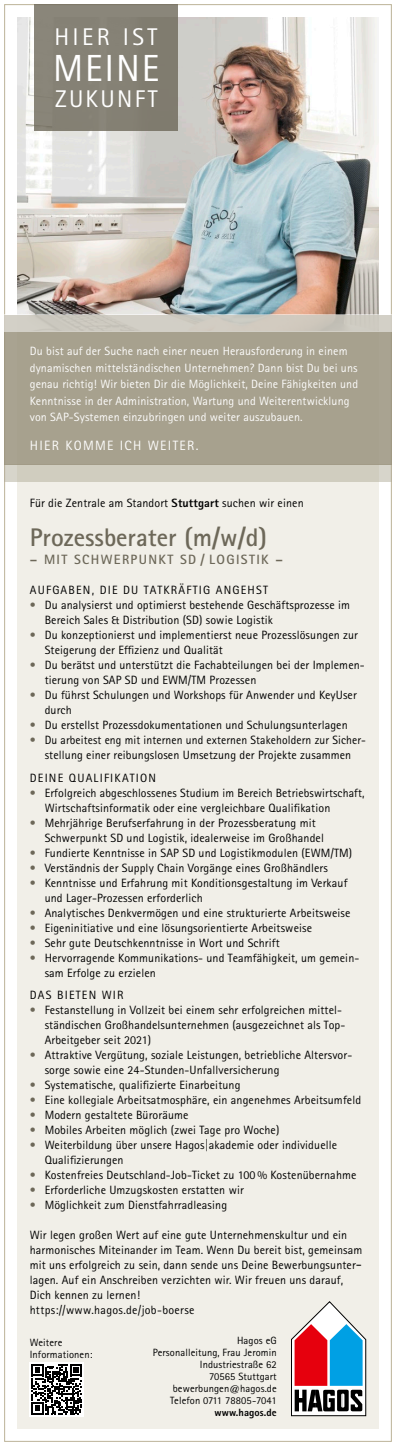
<style>
.page{position:relative;width:396px;height:1446px;background:#fff}
.page>*{position:absolute;margin:0;border:0;box-sizing:border-box;transform-origin:0 0}
.t1{font:37.8px "Rotis Sans Serif Std";letter-spacing:.05em;color:#fff}
.t2{font:700 25.5px "Rotis Sans Serif Std";color:#6d6859}
.t3{font:24.15px "Rotis Sans Serif Std";letter-spacing:.1em;color:#fff}
.t4{font:700 13.5px "Rotis Sans Serif Std";letter-spacing:.1em;color:#6d6859}
.t5{font:13.5px "Rotis Sans Serif Std";letter-spacing:.1em;color:#fff}
.t6{font:12px/15px "Rotis Sans Serif Std";letter-spacing:.01em;color:#000}
.t7{font:12px/16.5px "Rotis Sans Serif Std";letter-spacing:.01em;color:#fff}
.t8{font:12px "Rotis Sans Serif Std";letter-spacing:.1em;color:#000}
.t9{font:10.5px/12px "Rotis Sans Serif Std";letter-spacing:.01em;color:#000;text-align:right}
.t10{font:800 10.5px "Rotis Sans Serif Std";letter-spacing:.01em;color:#000}
.s1{font-weight:800}
.s2{color:#6d6859}
</style>
<div class="page">
<img style="left:17px;top:17px;width:361px;height:298px">
<div style="left:34px;top:4px;width:143px;height:127px;background:#858175"></div>
<div style="left:17px;top:332px;width:361px;height:1097px;background:#f1efe8"></div>
<div style="left:4px;top:464px;width:387px;height:17px;background:#d0cdbf"></div>
<div style="left:4px;top:315px;width:387px;height:149px;background:#a7a18e"></div>
<div style="left:4px;top:315px;width:387px;height:17px;background:#d0cbc1"></div>
<svg style="left:291px;top:1301px;width:75px;height:115px"></svg>
<svg style="left:30px;top:1362px;width:54px;height:54px"></svg>
<svg style="left:32px;top:1364px;width:50px;height:50px;background:#686868"></svg>
<h3 class="t3" style="left:54px;top:23px;width:104px">HIER IST</h3>
<h1 class="t1" style="left:53px;top:46px;width:108px">MEINE</h1>
<h3 class="t3" style="left:55px;top:84px;width:104px">ZUKUNFT</h3>
<p class="t7" style="left:30px;top:343px;width:329px">Du bist auf der Suche nach einer neuen Herausforderung in einem dynamischen mittelständischen Unternehmen? Dann bist Du bei uns genau richtig! Wir bieten Dir die Möglichkeit, Deine Fähigkeiten und Kenntnisse in der Administration, Wartung und Weiterentwicklung von SAP-Systemen einzubringen und weiter auszubauen.</p>
<p class="t5" style="left:30px;top:437px;width:170px">HIER KOMME ICH WEITER.</p>
<p class="t6" style="left:30px;top:495px;width:275px">Für die Zentrale am Standort <span class="s1">Stuttgart</span> suchen wir einen</p>
<h2 class="t2" style="left:30px;top:521px;width:238px">Prozessberater (m/w/d)</h2>
<p class="t4" style="left:30px;top:551px;width:254px">– MIT SCHWERPUNKT SD / LOGISTIK –</p>
<p class="t8" style="left:30px;top:583px;width:239px">AUFGABEN, DIE DU TATKRÄFTIG ANGEHST</p>
<p class="t6" style="left:45px;top:597px;width:306px;text-indent:-15px"><span class="s2">•</span> Du analysierst und optimierst bestehende Geschäftsprozesse im<br>Bereich Sales &amp; Distribution (SD) sowie Logistik</p>
<p class="t6" style="left:45px;top:627px;width:314px;text-indent:-15px"><span class="s2">•</span> Du konzeptionierst und implementierst neue Prozesslösungen zur<br>Steigerung der Effizienz und Qualität</p>
<p class="t6" style="left:45px;top:657px;width:321px;text-indent:-15px"><span class="s2">•</span> Du berätst und unterstützt die Fachabteilungen bei der Implemen&shy;tierung von SAP SD und EWM/TM Prozessen</p>
<p class="t6" style="left:45px;top:687px;width:313px;text-indent:-15px"><span class="s2">•</span> Du führst Schulungen und Workshops für Anwender und KeyUser durch</p>
<p class="t6" style="left:30px;top:717px;width:319px"><span class="s2">•</span> Du erstellst Prozessdokumentationen und Schulungsunterlagen</p>
<p class="t6" style="left:30px;top:732px;width:337px;text-align:center"><span class="s2">•</span> Du arbeitest eng mit internen und externen Stakeholdern zur Sicher&shy;stellung einer reibungslosen Umsetzung der Projekte zusammen</p>
<p class="t8" style="left:30px;top:770px;width:128px">DEINE QUALIFIKATION</p>
<p class="t6" style="left:45px;top:785px;width:321px;text-indent:-15px"><span class="s2">•</span> Erfolgreich abgeschlossenes Studium im Bereich Betriebswirtschaft,<br>Wirtschaftsinformatik oder eine vergleichbare Qualifikation</p>
<p class="t6" style="left:45px;top:815px;width:280px;text-indent:-15px"><span class="s2">•</span> Mehrjährige Berufserfahrung in der Prozessberatung mit<br>Schwerpunkt SD und Logistik, idealerweise im Großhandel</p>
<p class="t6" style="left:30px;top:845px;width:323px"><span class="s2">•</span> Fundierte Kenntnisse in SAP SD und Logistikmodulen (EWM/TM)</p>
<p class="t6" style="left:30px;top:860px;width:299px"><span class="s2">•</span> Verständnis der Supply Chain Vorgänge eines Großhändlers</p>
<p class="t6" style="left:45px;top:875px;width:304px;text-indent:-15px"><span class="s2">•</span> Kenntnisse und Erfahrung mit Konditionsgestaltung im Verkauf und Lager-Prozessen erforderlich</p>
<p class="t6" style="left:30px;top:905px;width:322px"><span class="s2">•</span> Analytisches Denkvermögen und eine strukturierte Arbeitsweise</p>
<p class="t6" style="left:30px;top:920px;width:283px"><span class="s2">•</span> Eigeninitiative und eine lösungsorientierte Arbeitsweise</p>
<p class="t6" style="left:30px;top:935px;width:251px"><span class="s2">•</span> Sehr gute Deutschkenntnisse in Wort und Schrift</p>
<p class="t6" style="left:45px;top:950px;width:316px;text-indent:-15px"><span class="s2">•</span> Hervorragende Kommunikations- und Teamfähigkeit, um gemein&shy;sam Erfolge zu erzielen</p>
<p class="t8" style="left:30px;top:988px;width:95px">DAS BIETEN WIR</p>
<p class="t6" style="left:45px;top:1002px;width:299px;text-align:justify;text-indent:-15px"><span class="s2">•</span> Festanstellung in Vollzeit bei einem sehr erfolgreichen mittel&shy;ständischen Großhandelsunternehmen (ausgezeichnet als Top-- Arbeitgeber seit 2021)</p>
<p class="t6" style="left:45px;top:1047px;width:309px;text-indent:-15px"><span class="s2">•</span> Attraktive Vergütung, soziale Leistungen, betriebliche Altersvor&shy;sorge sowie eine 24-Stunden-Unfallversicherung</p>
<p class="t6" style="left:30px;top:1077px;width:212px"><span class="s2">•</span> Systematische, qualifizierte Einarbeitung</p>
<p class="t6" style="left:30px;top:1092px;width:332px"><span class="s2">•</span> Eine kollegiale Arbeitsatmosphäre, ein angenehmes Arbeitsumfeld</p>
<p class="t6" style="left:30px;top:1107px;width:160px"><span class="s2">•</span> Modern gestaltete Büroräume</p>
<p class="t6" style="left:30px;top:1122px;width:251px"><span class="s2">•</span> Mobiles Arbeiten möglich (zwei Tage pro Woche)</p>
<p class="t6" style="left:45px;top:1137px;width:294px;text-indent:-15px"><span class="s2">•</span> Weiterbildung über unsere Hagos|akademie oder individuelle<br>Qualifizierungen</p>
<p class="t6" style="left:30px;top:1167px;width:328px"><span class="s2">•</span> Kostenfreies Deutschland-Job-Ticket zu 100 % Kostenübernahme</p>
<p class="t6" style="left:30px;top:1182px;width:215px"><span class="s2">•</span> Erforderliche Umzugskosten erstatten wir</p>
<p class="t6" style="left:30px;top:1197px;width:199px"><span class="s2">•</span> Möglichkeit zum Dienstfahrradleasing</p>
<p class="t6" style="left:30px;top:1227px;width:334px">Wir legen großen Wert auf eine gute Unternehmenskultur und ein harmonisches Miteinander im Team. Wenn Du bereit bist, gemeinsam mit uns erfolgreich zu sein, dann sende uns Deine Bewerbungsunter&shy;lagen. Auf ein Anschreiben verzichten wir. Wir freuen uns darauf, Dich kennen zu lernen!<br>https://www.hagos.de/job-boerse</p>
<p class="t9" style="left:153px;top:1334px;width:125px">Hagos eG<br>Personalleitung, Frau Jeromin<br>Industriestraße 62<br>70565 Stuttgart bewerbungen@hagos.de<br>Telefon 0711 78805-7041</p>
<p class="t10" style="left:214px;top:1406px;width:64px">www.hagos.de</p>
<p class="t9" style="left:30px;top:1336px;width:64px;text-align:left">Weitere<br>Informationen:</p>
</div>
